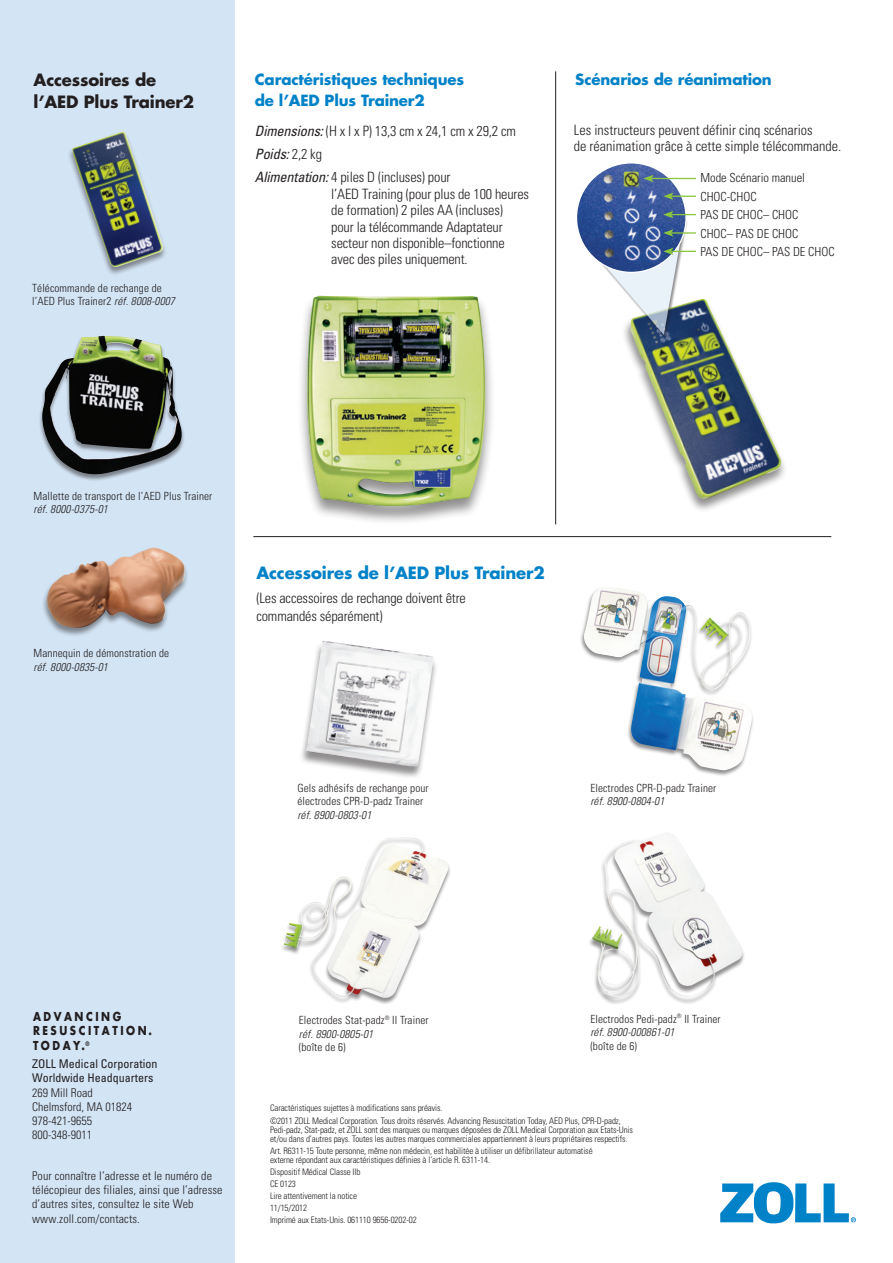
<style>
.page{position:relative;width:893px;height:1263px;background:#fff}
.page>*{position:absolute;margin:0;border:0;box-sizing:border-box;transform-origin:0 0}
.t1{font:700 16.5px "Futura Std";letter-spacing:-.01em;color:#0082c8}
.t2{font:700 16.5px "Futura Std";letter-spacing:-.01em;color:#231f20}
.t3{font:700 15px "Futura Std";letter-spacing:-.01em;color:#0082c8}
.blue_sub{font:300 condensed 14.25px/16.4px "Univers";letter-spacing:-.01em;color:#231f20}
.blue_sub-2{font:italic condensed 14.25px "Univers";letter-spacing:-.01em;color:#231f20}
.t4{font:300 condensed 12.45px "Univers";color:#231f20}
.t5{font:300 condensed 12px/14.2px "Univers";letter-spacing:.01em;color:#231f20}
.t6{font:condensed 12px/14.2px "Univers";color:#231f20}
.t7{font:700 12px/14.4px "Futura";letter-spacing:.25em;color:#231f20;scale:.85 1}
.t8{font:300 condensed 11.25px "Univers";letter-spacing:.01em;color:#231f20}
.t9{font:italic 300 condensed 11.25px "Univers";letter-spacing:.01em;color:#231f20}
.t10{font:300 condensed 9px/9px "Univers";letter-spacing:-.01em;color:#231f20}
.s1{font-style:italic}
.s2{font-weight:400;font-style:italic}
.s3{font-weight:300;font-style:normal}
</style>
<div class="page">
<div style="left:0;top:0;width:235px;height:1263px;background:#d3e4f4"></div>
<div style="left:622px;top:298px;width:165px;height:215px;background:#231f20;opacity:.5"></div>
<img style="left:630px;top:299px;width:152px;height:201px">
<div style="left:583px;top:219px;width:105px;height:120px;background:#231f20;opacity:.75"></div>
<img style="left:576px;top:163px;width:110px;height:109px;border-radius:55px">
<hr style="left:651px;top:178px;width:45px;height:1px;background:#8bc63e">
<svg style="left:643px;top:175px;width:11px;height:7px"></svg>
<svg style="left:663px;top:192px;width:33px;height:8px"></svg>
<svg style="left:584px;top:211px;width:112px;height:124px"></svg>
<hr style="left:253px;top:536px;width:578px;height:1px;background:#231f20">
<hr style="left:555px;top:71px;width:1px;height:453px;background:#231f20">
<div style="left:580px;top:587px;width:175px;height:190px;background:#231f20;opacity:.5"></div>
<img style="left:582px;top:601px;width:173px;height:169px">
<div style="left:299px;top:642px;width:139px;height:137px;background:#231f20;opacity:.5"></div>
<img style="left:305px;top:641px;width:129px;height:125px">
<div style="left:280px;top:837px;width:171px;height:168px;background:#231f20;opacity:.5"></div>
<img style="left:284px;top:837px;width:165px;height:163px">
<div style="left:588px;top:833px;width:158px;height:172px;background:#231f20;opacity:.5"></div>
<img style="left:592px;top:833px;width:151px;height:167px">
<div style="left:297px;top:295px;width:198px;height:230px;background:#231f20;opacity:.5"></div>
<img style="left:306px;top:296px;width:180px;height:211px">
<div style="left:66px;top:131px;width:101px;height:145px;background:#231f20;opacity:.5"></div>
<img style="left:71px;top:131px;width:93px;height:137px">
<div style="left:39px;top:336px;width:146px;height:145px;background:#231f20;opacity:.5"></div>
<img style="left:42px;top:336px;width:140px;height:141px">
<div style="left:41px;top:547px;width:148px;height:90px;background:#231f20;opacity:.5"></div>
<img style="left:46px;top:548px;width:140px;height:81px">
<svg style="left:720px;top:1182px;width:136px;height:41px"></svg>
<p class="t2" style="left:34px;top:69px;width:124px">Accessoires de</p>
<p class="t2" style="left:34px;top:90px;width:162px">l’AED Plus Trainer2</p>
<p class="t8" style="left:32px;top:281px;width:131px">Télécommande de rechange de</p>
<p class="t8" style="left:32px;top:295px;width:144px">l’AED Plus Trainer2 <span class="s1">réf. 8008-0007</span></p>
<p class="t3" style="left:255px;top:70px;width:211px">Caractéristiques techniques</p>
<p class="t3" style="left:255px;top:91px;width:171px">de l’AED Plus Trainer2</p>
<p class="blue_sub" style="left:255px;top:123px;width:263px"><span class="s2">Dimensions:</span> (H x l x P) 13,3 cm x 24,1 cm x 29,2 cm</p>
<p class="blue_sub-2" style="left:255px;top:145px;width:69px">Poids: <span class="s3">2,2 kg</span></p>
<p class="blue_sub" style="left:331px;top:169px;width:199px;text-indent:-76px"><span class="s2">Alimentation:</span> 4 piles D (incluses) pour<br>l’AED Training (pour plus de 100 heures de formation) 2 piles AA (incluses)<br>pour la télécommande Adaptateur secteur non disponible–fonctionne avec des piles uniquement.</p>
<p class="t3" style="left:575px;top:70px;width:198px">Scénarios de réanimation</p>
<p class="blue_sub" style="left:574px;top:122px;width:240px">Les instructeurs peuvent définir cinq scénarios</p>
<p class="blue_sub" style="left:574px;top:138px;width:269px">de réanimation grâce à cette simple télécommande.</p>
<p class="t4" style="left:700px;top:170px;width:106px">Mode Scénario manuel</p>
<p class="t4" style="left:700px;top:189px;width:58px">CHOC-CHOC</p>
<p class="t4" style="left:700px;top:207px;width:99px">PAS DE CHOC– CHOC</p>
<p class="t4" style="left:700px;top:226px;width:99px">CHOC– PAS DE CHOC</p>
<p class="t4" style="left:700px;top:244px;width:136px">PAS DE CHOC– PAS DE CHOC</p>
<p class="t8" style="left:34px;top:489px;width:180px">Mallette de transport de l’AED Plus Trainer</p>
<p class="t9" style="left:34px;top:503px;width:76px">réf. 8000-0375-01</p>
<p class="t8" style="left:34px;top:646px;width:137px">Mannequin de démonstration de</p>
<p class="t9" style="left:34px;top:660px;width:76px">réf. 8000-0835-01</p>
<p class="t1" style="left:256px;top:561px;width:290px">Accessoires de l’AED Plus Trainer2</p>
<p class="blue_sub" style="left:256px;top:590px;width:211px">(Les accessoires de rechange doivent être</p>
<p class="blue_sub" style="left:256px;top:608px;width:128px">commandés séparément)</p>
<p class="t8" style="left:297px;top:781px;width:133px">Gels adhésifs de rechange pour</p>
<p class="t8" style="left:297px;top:794px;width:128px">électrodes CPR-D-padz Trainer</p>
<p class="t9" style="left:297px;top:808px;width:76px">réf. 8900-0803-01</p>
<p class="t8" style="left:590px;top:781px;width:128px">Electrodes CPR-D-padz Trainer</p>
<p class="t9" style="left:590px;top:794px;width:76px">réf. 8900-0804-01</p>
<p class="t7" style="left:33px;top:1009px;width:141px">ADVANCING<br>RESUSCITATION.<br>TODAY.<sup>®</sup></p>
<p class="t6" style="left:32px;top:1056px;width:127px">ZOLL Medical Corporation<br>Worldwide Headquarters</p>
<p class="t5" style="left:32px;top:1085px;width:101px">269 Mill Road<br>Chelmsford, MA 01824<br>978-421-9655<br>800-348-9011</p>
<p class="t5" style="left:32px;top:1168px;width:192px">Pour connaître l’adresse et le numéro de télécopieur des filiales, ainsi que l’adresse d’autres sites, consultez le site Web www.zoll.com/contacts.</p>
<p class="t8" style="left:299px;top:1013px;width:131px">Electrodes Stat-padz<sup>®</sup> II Trainer</p>
<p class="t9" style="left:299px;top:1027px;width:76px">réf. 8900-0805-01</p>
<p class="t8" style="left:299px;top:1040px;width:48px">(boîte de 6)</p>
<p class="t8" style="left:590px;top:1012px;width:132px">Electrodos Pedi-padz<sup>®</sup> II Trainer</p>
<p class="t9" style="left:590px;top:1025px;width:86px">réf. 8900-000861-01</p>
<p class="t8" style="left:590px;top:1039px;width:48px">(boîte de 6)</p>
<p class="t10" style="left:270px;top:1104px;width:174px">Caractéristiques sujettes à modifications sans préavis.</p>
<p class="t10" style="left:270px;top:1116px;width:365px">©2011 ZOLL Medical Corporation. Tous droits réservés. Advancing Resuscitation Today, AED Plus, CPR-D-padz,<br>Pedi-padz, Stat-padz, et ZOLL sont des marques ou marques déposées de ZOLL Medical Corporation aux Etats-Unis et/ou dans d’autres pays. Toutes les autres marques commerciales appartiennent à leurs propriétaires respectifs.</p>
<p class="t10" style="left:270px;top:1146px;width:324px">Art. R6311-15 Toute personne, même non médecin, est habilitée à utiliser un défibrillateur automatisé externe répondant aux caractéristiques définies à l’article R. 6311-14.</p>
<p class="t10" style="left:270px;top:1167px;width:92px">Dispositif Médical Classe IIb</p>
<p class="t10" style="left:270px;top:1179px;width:27px">CE 0123</p>
<p class="t10" style="left:270px;top:1191px;width:89px">Lire attentivement la notice</p>
<p class="t10" style="left:270px;top:1203px;width:39px">11/15/2012</p>
<p class="t10" style="left:270px;top:1215px;width:148px">Imprimé aux Etats-Unis. 061110 9656-0202-02</p>
</div>
